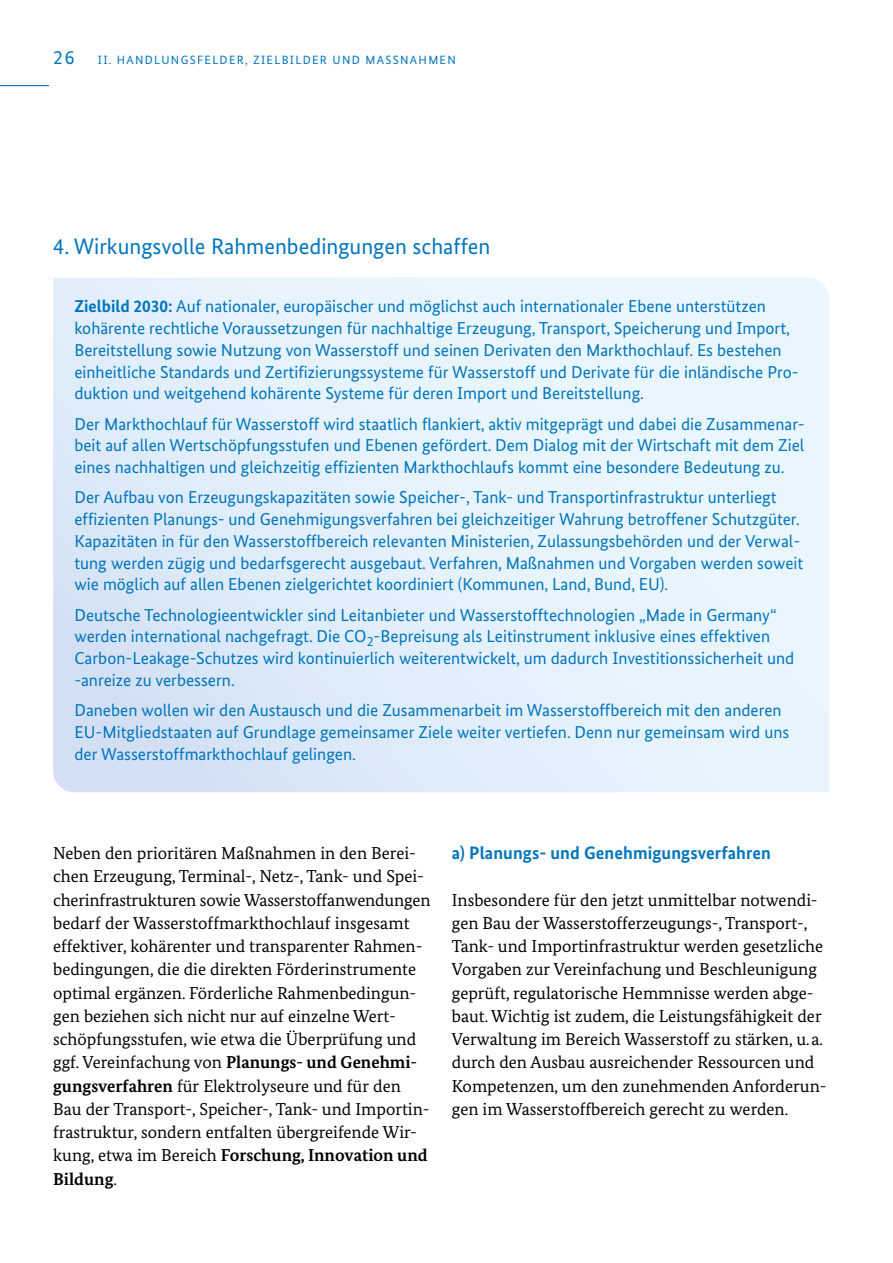
<style>
.page{position:relative;width:893px;height:1263px;background:#fff}
.page>*{position:absolute;margin:0;border:0;box-sizing:border-box;transform-origin:0 0}
.t1{font:22.5px "Bundes Sans";color:#0075be}
.t2{font:700 18px "Bundes Sans";letter-spacing:.005em;color:#0075be}
.t3{font:17.25px/21.8px "Bundes Sans";color:#0075be}
.P{font:17.25px/23.2px "Bundes Serif";color:#000}
.t4{font:12px "Bundes Sans";letter-spacing:.11em;color:#0075be}
.s1{font-size:19.5px}
.s2{font-weight:700}
</style>
<div class="page">
<hr style="left:0;top:85px;width:49px;height:1px;background:#0075be">
<svg style="left:53px;top:278px;width:776px;height:514px;background:#e3effb"></svg>
<p class="t4" style="left:53px;top:52px;width:404px"><span class="s1">26</span> II. HANDLUNGSFELDER, ZIELBILDER UND MASSNAHMEN</p>
<h3 class="t1" style="left:53px;top:233px;width:439px">4. Wirkungsvolle Rahmenbedingungen schaffen</h3>
<p class="t3" style="left:74px;top:295px;width:726px"><span class="s2">Zielbild 2030:</span> Auf nationaler, europäischer und möglichst auch internationaler Ebene unterstützen kohärente rechtliche Voraussetzungen für nachhaltige Erzeugung, Transport, Speicherung und Import, Bereitstellung sowie Nutzung von Wasserstoff und seinen Derivaten den Markthochlauf. Es bestehen einheitliche Standards und Zertifizierungssysteme für Wasserstoff und Derivate für die inländische Pro&shy;duktion und weitgehend kohärente Systeme für deren Import und Bereitstellung.</p>
<p class="t3" style="left:74px;top:413px;width:732px;text-align:justify">Der Markthochlauf für Wasserstoff wird staatlich flankiert, aktiv mitgeprägt und dabei die Zusammenar&shy;beit auf allen Wertschöpfungsstufen und Ebenen gefördert. Dem Dialog mit der Wirtschaft mit dem Ziel eines nachhaltigen und gleichzeitig effizienten Markthochlaufs kommt eine besondere Bedeutung zu.</p>
<p class="t3" style="left:74px;top:486px;width:730px">Der Aufbau von Erzeugungskapazitäten sowie Speicher-, Tank- und Transportinfrastruktur unterliegt effizienten Planungs- und Genehmigungsverfahren bei gleichzeitiger Wahrung betroffener Schutzgüter.<br>Kapazitäten in für den Wasserstoffbereich relevanten Ministerien, Zulassungsbehörden und der Verwal&shy;tung werden zügig und bedarfsgerecht ausgebaut. Verfahren, Maßnahmen und Vorgaben werden soweit wie möglich auf allen Ebenen zielgerichtet koordiniert (Kommunen, Land, Bund, EU).</p>
<p class="t3" style="left:74px;top:604px;width:721px">Deutsche Technologieentwickler sind Leitanbieter und Wasserstofftechnologien „Made in Germany“ werden international nachgefragt. Die CO<sub>2</sub>-Bepreisung als Leitinstrument inklusive eines effektiven Carbon-Leakage-Schutzes wird kontinuierlich weiterentwickelt, um dadurch Investitionssicherheit und -anreize zu verbessern.</p>
<p class="t3" style="left:74px;top:699px;width:716px">Daneben wollen wir den Austausch und die Zusammenarbeit im Wasserstoffbereich mit den anderen<br>EU-Mitgliedstaaten auf Grundlage gemeinsamer Ziele weiter vertiefen. Denn nur gemeinsam wird uns der Wasserstoffmarkthochlauf gelingen.</p>
<p class="P" style="left:53px;top:841px;width:379px">Neben den prioritären Maßnahmen in den Berei&shy;chen Erzeugung, Terminal-, Netz-, Tank- und Spei&shy;cherinfrastrukturen sowie Wasserstoffanwendungen bedarf der Wasserstoffmarkthochlauf insgesamt effektiver, kohärenter und transparenter Rahmen&shy;bedingungen, die die direkten Förderinstrumente optimal ergänzen. Förderliche Rahmenbedingun&shy;gen beziehen sich nicht nur auf einzelne Wert&shy;schöpfungsstufen, wie etwa die Überprüfung und ggf. Vereinfachung von <span class="s2">Planungs- und Genehmi&shy;gungsverfahren</span> für Elektrolyseure und für den Bau der Transport-, Speicher-, Tank- und Importin&shy;frastruktur, sondern entfalten übergreifende Wir&shy;kung, etwa im Bereich <span class="s2">Forschung, Innovation und Bildung</span>.</p>
<h4 class="t2" style="left:452px;top:842px;width:321px">a) Planungs- und Genehmigungsverfahren</h4>
<p class="P" style="left:452px;top:888px;width:376px">Insbesondere für den jetzt unmittelbar notwendi&shy;gen Bau der Wasserstofferzeugungs-, Transport-, Tank- und Importinfrastruktur werden gesetzliche Vorgaben zur Vereinfachung und Beschleunigung geprüft, regulatorische Hemmnisse werden abge&shy;baut. Wichtig ist zudem, die Leistungsfähigkeit der Verwaltung im Bereich Wasserstoff zu stärken, u.a. durch den Ausbau ausreichender Ressourcen und Kompetenzen, um den zunehmenden Anforderun&shy;gen im Wasserstoffbereich gerecht zu werden.</p>
</div>
